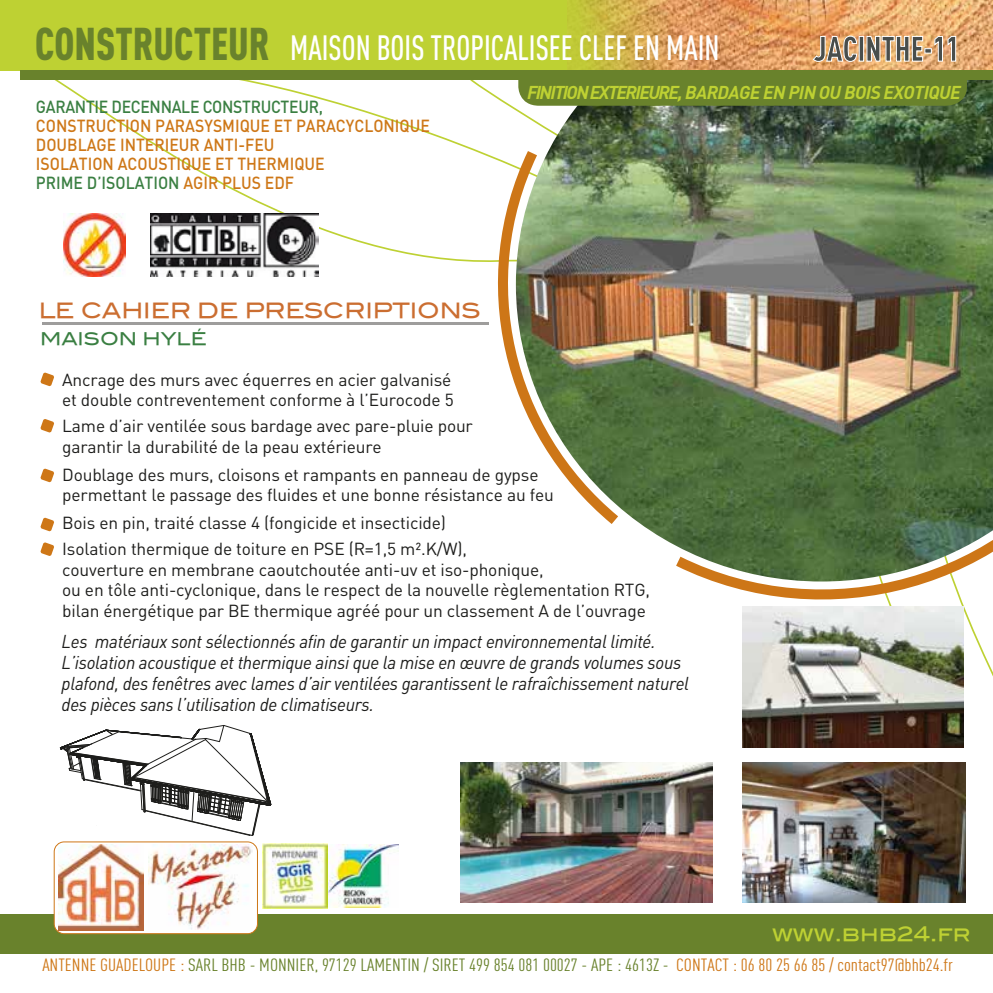
<style>
.page{position:relative;width:993px;height:993px;background:#fff}
.page>*{position:absolute;margin:0;border:0;box-sizing:border-box;transform-origin:0 0}
.t1{font:500 34.65px "DIN Cond";color:#fff;scale:.91 1}
.t2{font:900 34.65px "DIN Cond";letter-spacing:-.005em;color:#494e4c;scale:.91 1}
.t3{font:21px "Blair Md ITCTT Medium";color:#cb6e31}
.t4{font:20.12px "Blair Md ITCTT Medium";color:#bed133}
.t5{font:italic 18.38px/21px "DIN";letter-spacing:-.02em;color:#1d1d1b;scale:.95 1}
.t6{font:italic 700 18.38px "DIN";letter-spacing:-.035em;color:#bed133}
.t7{font:17.5px "DIN Cond";color:#69822c;scale:1.1 1}
.t8{font:17.5px "Blair Md ITCTT Medium";color:#3a7f42}
.t9{font:17.32px/20.7px "DIN";letter-spacing:-.01em;color:#1d1d1b}
.t10{font:500 17.32px/18.9px "DIN";color:#ce7717;scale:.91 1}
.t11{font:500 17.32px "DIN";letter-spacing:-.02em;color:#3a7f42;scale:.91 1}
.s1{font-weight:900;font-size:45.32px;color:#69822c}
.s2{color:#3a7f42}
.s3{color:#ce7717}
</style>
<div class="page">
<svg style="left:472px;top:80px;width:503px;height:553px"></svg>
<img style="left:515px;top:80px;width:477px;height:501px">
<div style="left:518px;top:44px;width:448px;height:62px;background:#69822c;border-radius:20px"></div>
<div style="left:0;top:913px;width:992px;height:39px;background:#69822c"></div>
<svg style="left:53px;top:914px;width:205px;height:21px"></svg>
<div style="left:0;top:0;width:992px;height:70px;background:#bed133"></div>
<img style="left:567px;top:0;width:425px;height:70px">
<div style="left:21px;top:70px;width:971px;height:10px;background:#69822c"></div>
<svg style="left:40px;top:542px;width:14px;height:14px"></svg>
<svg style="left:40px;top:517px;width:14px;height:14px"></svg>
<svg style="left:40px;top:468px;width:14px;height:14px"></svg>
<svg style="left:40px;top:419px;width:14px;height:13px"></svg>
<svg style="left:40px;top:372px;width:14px;height:14px"></svg>
<img style="left:460px;top:762px;width:252px;height:140px">
<img style="left:742px;top:606px;width:221px;height:140px">
<img style="left:742px;top:762px;width:223px;height:140px">
<div style="left:54px;top:841px;width:203px;height:92px;background:#fff;border-radius:10px"></div>
<hr style="left:42px;top:322px;width:446px;height:2px;background:#9e9d9c">
<img style="left:263px;top:843px;width:64px;height:64px">
<img style="left:59px;top:844px;width:85px;height:86px">
<img style="left:148px;top:844px;width:104px;height:85px">
<svg style="left:812px;top:36px;width:44px;height:26px"></svg>
<div style="left:858px;top:36px;width:5px;height:25px;border:1px solid #fff"></div>
<svg style="left:866px;top:36px;width:89px;height:26px;background:#ecc092"></svg>
<div style="left:54px;top:841px;width:204px;height:92px;border:1px solid #ce7717;border-radius:10px"></div>
<img style="left:329px;top:844px;width:70px;height:62px">
<img style="left:63px;top:214px;width:62px;height:62px">
<img style="left:151px;top:213px;width:167px;height:63px">
<svg style="left:60px;top:725px;width:211px;height:110px"></svg>
<h1 class="t1" style="left:35px;top:27px;width:753px"><span class="s1">CONSTRUCTEUR</span> MAISON BOIS TROPICALISEE CLEF EN MAIN</h1>
<h1 class="t2" style="left:813px;top:27px;width:161px">JACINTHE-11</h1>
<p class="t11" style="left:36px;top:96px;width:317px">GARANTIE DECENNALE CONSTRUCTEUR,</p>
<p class="t10" style="left:36px;top:116px;width:434px">CONSTRUCTION PARASYSMIQUE ET PARACYCLONIQUE DOUBLAGE INTERIEUR ANTI-FEU<br>ISOLATION ACOUSTIQUE ET THERMIQUE<br><span class="s2">PRIME D’ISOLATION</span> AGIR PLUS EDF</p>
<p class="t3" style="left:39px;top:297px;width:443px">LE CAHIER DE PRESCRIPTIONS</p>
<p class="t8" style="left:40px;top:328px;width:168px">MAISON HYLÉ</p>
<p class="t6" style="left:527px;top:80px;width:435px">FINITION EXTERIEURE, BARDAGE EN PIN OU BOIS EXOTIQUE</p>
<p class="t9" style="left:62px;top:368px;width:393px">Ancrage des murs avec équerres en acier galvanisé et double contreventement conforme à l’Eurocode 5</p>
<p class="t9" style="left:62px;top:415px;width:412px">Lame d’air ventilée sous bardage avec pare-pluie pour garantir la durabilité de la peau extérieure</p>
<p class="t9" style="left:62px;top:463px;width:493px">Doublage des murs, cloisons et rampants en panneau de gypse permettant le passage des fluides et une bonne résistance au feu</p>
<p class="t9" style="left:62px;top:509px;width:406px;line-height:25.9px">Bois en pin, traité classe 4 (fongicide et insecticide)<br>Isolation thermique de toiture en PSE (R=1,5 m².K/W),</p>
<p class="t9" style="left:62px;top:558px;width:589px">couverture en membrane caoutchoutée anti-uv et iso-phonique,<br>ou en tôle anti-cyclonique, dans le respect de la nouvelle règlementation RTG, bilan énergétique par BE thermique agréé pour un classement A de l’ouvrage</p>
<p class="t5" style="left:62px;top:630px;width:662px">Les matériaux sont sélectionnés afin de garantir un impact environnemental limité.<br>L’isolation acoustique et thermique ainsi que la mise en œuvre de grands volumes sous plafond, des fenêtres avec lames d’air ventilées garantissent le rafraîchissement naturel des pièces sans l’utilisation de climatiseurs.</p>
<p class="t4" style="left:771px;top:921px;width:200px">www.bhb24.fr</p>
<p class="t7" style="left:42px;top:954px;width:829px"><span class="s3">ANTENNE GUADELOUPE :</span> SARL BHB - MONNIER, 97129 LAMENTIN / SIRET 499 854 081 00027 - APE : 4613Z - <span class="s3">CONTACT : 06 80 25 66 85 / contact97@bhb24.fr</span></p>
</div>
